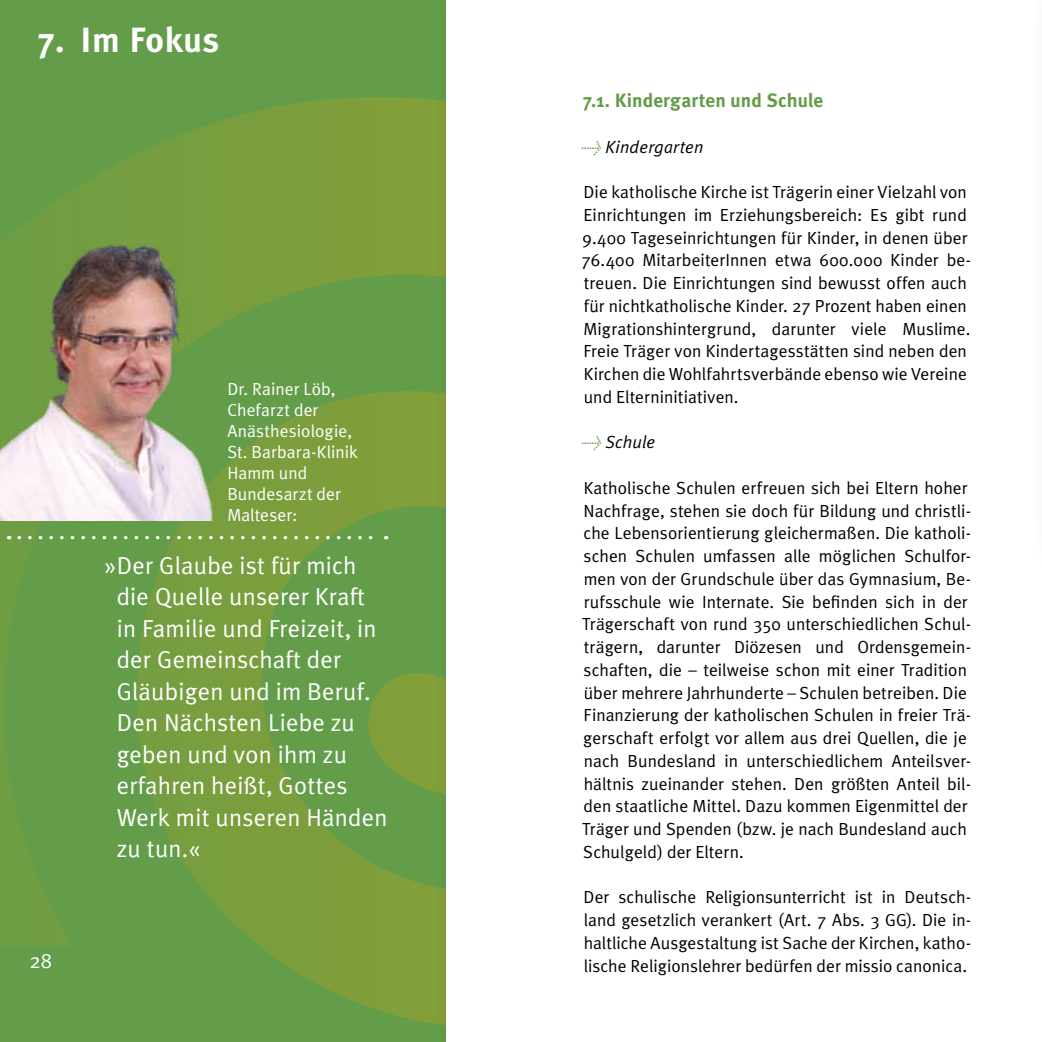
<style>
.page{position:relative;width:1042px;height:1042px;background:#fff}
.page>*{position:absolute;margin:0;border:0;box-sizing:border-box;transform-origin:0 0}
.t1{font:700 35px "Meta Plus";letter-spacing:.02em;color:#fff}
.t2{font:24.5px/31.5px "Meta Plus Normal";letter-spacing:.01em;color:#fff}
.t3{font:21px "Meta Plus Normal";color:#fff}
.t4{font:700 19.25px "Meta Plus";letter-spacing:.005em;color:#649d4a}
.t5{font:17.5px/22.8px "Meta Plus Normal";letter-spacing:.005em;color:#000}
.t6{font:17.5px/21px "Meta Plus Normal";letter-spacing:.005em;color:#fff}
.t7{font:italic 17.5px "Meta Plus Normal";letter-spacing:.01em;color:#000}
.s1{color:#649d4a}
</style>
<div class="page">
<div style="left:0;top:0;width:446px;height:1042px;background:#649d4a"></div>
<svg style="left:7px;top:97px;width:422px;height:926px"></svg>
<img style="left:0;top:226px;width:224px;height:295px">
<svg style="left:19px;top:536px;width:361px;height:3px"></svg>
<div style="left:429px;top:0;width:613px;height:1042px;background:#000;opacity:.15"></div>
<div style="left:446px;top:0;width:596px;height:1042px;background:#fff"></div>
<h1 class="t1" style="left:38px;top:20px;width:182px">7. Im Fokus</h1>
<p class="t6" style="left:227px;top:378px;width:132px">Dr. Rainer Löb,<br>Chefarzt der<br>Anästhesiologie,<br>St. Barbara-Klinik<br>Hamm und<br>Bundesarzt der<br>Malteser:</p>
<p class="t3" style="left:30px;top:948px;width:24px">28</p>
<h2 class="t2" style="left:117px;top:549px;width:272px;text-indent:-12px">»Der Glaube ist für mich die Quelle unserer Kraft in Familie und Freizeit, in der Gemeinschaft der<br>Gläubigen und im Beruf.<br>Den Nächsten Liebe zu geben und von ihm zu erfahren heißt, Gottes<br>Werk mit unseren Händen zu tun.«</h2>
<p class="t4" style="left:583px;top:89px;width:242px">7.1. Kindergarten und Schule</p>
<p class="t7" style="left:581px;top:136px;width:124px"><span class="s1">&gt;</span> Kindergarten</p>
<p class="t5" style="left:582px;top:180px;width:391px">Die katholische Kirche ist Trägerin einer Vielzahl von Einrichtungen im Erziehungsbereich: Es gibt rund 9.400 Tageseinrichtungen für Kinder, in denen über 76.400 MitarbeiterInnen etwa 600.000 Kinder be&shy;treuen. Die Einrichtungen sind bewusst offen auch für nichtkatholische Kinder. 27 Prozent haben einen Migrationshintergrund, darunter viele Muslime.<br>Freie Träger von Kindertagesstätten sind neben den Kirchen die Wohlfahrtsverbände ebenso wie Vereine und Elterninitiativen.</p>
<p class="t7" style="left:581px;top:432px;width:75px"><span class="s1">&gt;</span> Schule</p>
<p class="t5" style="left:582px;top:476px;width:390px">Katholische Schulen erfreuen sich bei Eltern hoher Nachfrage, stehen sie doch für Bildung und christli&shy;che Lebensorientierung gleichermaßen. Die katholi&shy;schen Schulen umfassen alle möglichen Schulfor&shy;men von der Grundschule über das Gymnasium, Be&shy;rufsschule wie Internate. Sie befinden sich in der Trägerschaft von rund 350 unterschiedlichen Schul&shy;trägern, darunter Diözesen und Ordensgemein&shy;schaften, die – teilweise schon mit einer Tradition über mehrere Jahrhunderte – Schulen betreiben. Die Finanzierung der katholischen Schulen in freier Trä&shy;gerschaft erfolgt vor allem aus drei Quellen, die je nach Bundesland in unterschiedlichem Anteilsver&shy;hältnis zueinander stehen. Den größten Anteil bil&shy;den staatliche Mittel. Dazu kommen Eigenmittel der Träger und Spenden (bzw. je nach Bundesland auch Schulgeld) der Eltern.</p>
<p class="t5" style="left:583px;top:886px;width:389px;text-align:justify">Der schulische Religionsunterricht ist in Deutsch&shy;land gesetzlich verankert (Art. 7 Abs. 3 GG). Die in&shy;haltliche Ausgestaltung ist Sache der Kirchen, katho&shy;lische Religionslehrer bedürfen der missio canonica.</p>
</div>
